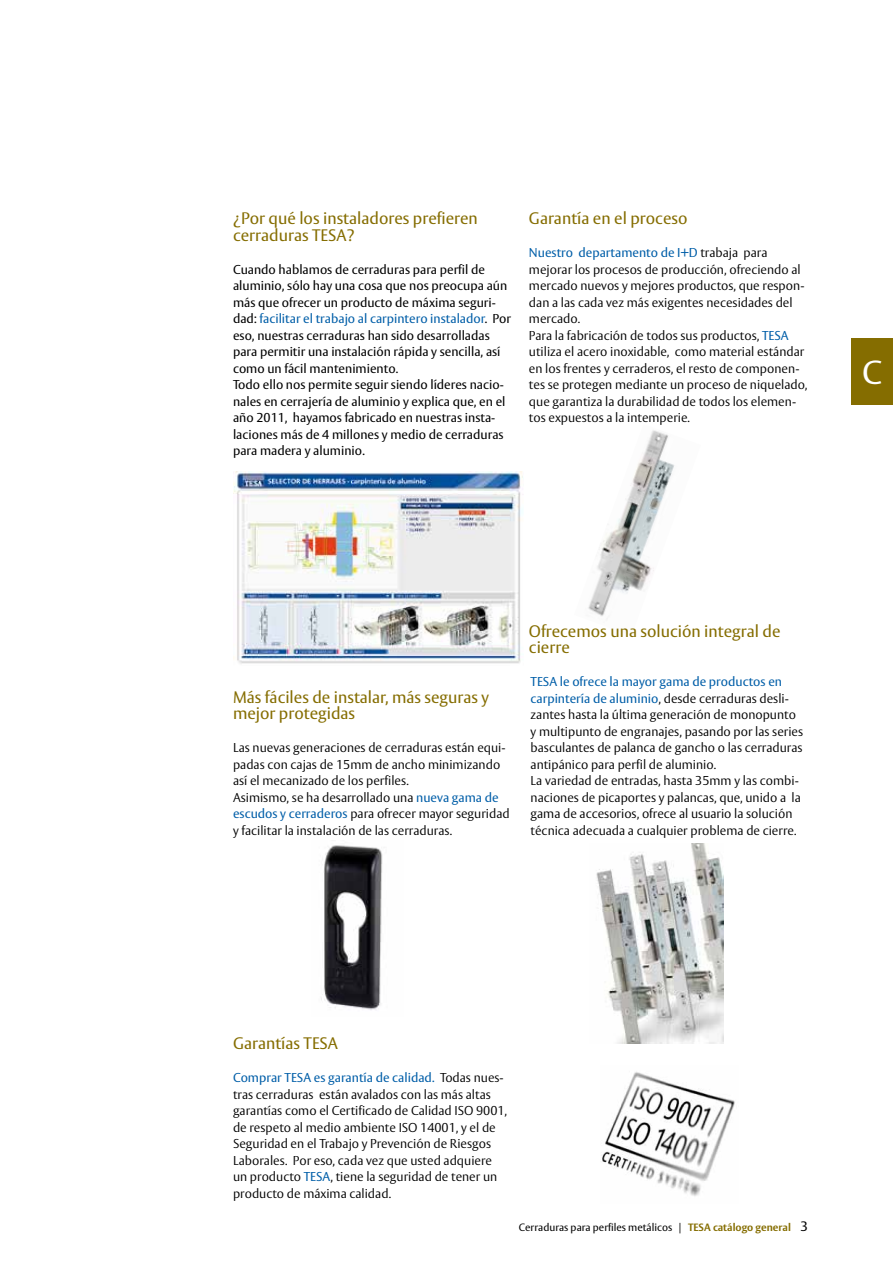
<style>
.page{position:relative;width:893px;height:1263px;background:#fff}
.page>*{position:absolute;margin:0;border:0;box-sizing:border-box;transform-origin:0 0}
.t1{font:33px "ASSA Vesta";color:#fff}
.t2{font:16.5px/16.5px "ASSA Vesta";color:#856d00}
.t3{font:300 12.75px/16.5px "ASSA Vesta";color:#000}
.t4{font:12.75px/16.5px "ASSA Vesta";color:#000}
.t5{font:10.5px "ASSA Vesta";color:#000}
.s1{color:#005ea8}
.s2{font-weight:400;color:#005ea8}
.s3{font-weight:700;color:#856d00}
.s4{font-size:13.5px}
</style>
<div class="page">
<div style="left:851px;top:339px;width:42px;height:66px;background:#856d00"></div>
<img style="left:233px;top:472px;width:290px;height:192px">
<img style="left:596px;top:843px;width:128px;height:200px">
<img style="left:321px;top:845px;width:62px;height:165px">
<img style="left:588px;top:430px;width:87px;height:186px">
<img style="left:601px;top:1072px;width:134px;height:124px">
<p class="t2" style="left:233px;top:211px;width:246px">¿Por qué los instaladores prefieren cerraduras TESA?</p>
<p class="t4" style="left:233px;top:261px;width:280px">Cuando hablamos de cerraduras para perfil de aluminio, sólo hay una cosa que nos preocupa aún más que ofrecer un producto de máxima seguri&shy;dad: <span class="s1">facilitar el trabajo al carpintero instalador</span>. Por eso, nuestras cerraduras han sido desarrolladas para permitir una instalación rápida y sencilla, así como un fácil mantenimiento.<br>Todo ello nos permite seguir siendo líderes nacio&shy;nales en cerrajería de aluminio y explica que, en el año 2011, hayamos fabricado en nuestras insta&shy;laciones más de 4 millones y medio de cerraduras para madera y aluminio.</p>
<p class="t2" style="left:529px;top:211px;width:160px">Garantía en el proceso</p>
<p class="t3" style="left:529px;top:245px;width:280px"><span class="s2">Nuestro departamento de I+D</span> trabaja para mejorar los procesos de producción, ofreciendo al mercado nuevos y mejores productos, que respon&shy;dan a las cada vez más exigentes necesidades del mercado.<br>Para la fabricación de todos sus productos, <span class="s2">TESA </span>utiliza el acero inoxidable, como material estándar en los frentes y cerraderos, el resto de componen&shy;tes se protegen mediante un proceso de niquelado, que garantiza la durabilidad de todos los elemen&shy;tos expuestos a la intemperie.</p>
<h1 class="t1" style="left:862px;top:352px;width:21px">C</h1>
<p class="t2" style="left:233px;top:689px;width:258px">Más fáciles de instalar, más seguras y mejor protegidas</p>
<p class="t3" style="left:233px;top:740px;width:278px">Las nuevas generaciones de cerraduras están equi&shy;padas con cajas de 15mm de ancho minimizando así el mecanizado de los perfiles.<br>Asimismo, se ha desarrollado una <span class="s2">nueva gama de escudos y cerraderos</span> para ofrecer mayor seguridad y facilitar la instalación de las cerraduras.</p>
<p class="t2" style="left:529px;top:623px;width:253px">Ofrecemos una solución integral de cierre</p>
<p class="t3" style="left:531px;top:674px;width:274px"><span class="s2">TESA le ofrece la mayor gama de productos en carpintería de aluminio</span>, desde cerraduras desli&shy;zantes hasta la última generación de monopunto y multipunto de engranajes, pasando por las series basculantes de palanca de gancho o las cerraduras antipánico para perfil de aluminio.<br>La variedad de entradas, hasta 35mm y las combi&shy;naciones de picaportes y palancas, que, unido a la gama de accesorios, ofrece al usuario la solución técnica adecuada a cualquier problema de cierre.</p>
<p class="t2" style="left:233px;top:1036px;width:107px">Garantías TESA</p>
<p class="t3" style="left:233px;top:1070px;width:276px"><span class="s2">Comprar TESA es garantía de calidad.</span> Todas nues&shy;tras cerraduras están avalados con las más altas garantías como el Certificado de Calidad ISO 9001, de respeto al medio ambiente ISO 14001, y el de Seguridad en el Trabajo y Prevención de Riesgos Laborales. Por eso, cada vez que usted adquiere un producto <span class="s2">TESA</span>, tiene la seguridad de tener un producto de máxima calidad.</p>
<p class="t5" style="left:519px;top:1221px;width:290px">Cerraduras para perfiles metálicos | <span class="s3">TESA catálogo general</span> <span class="s4">3</span></p>
</div>
